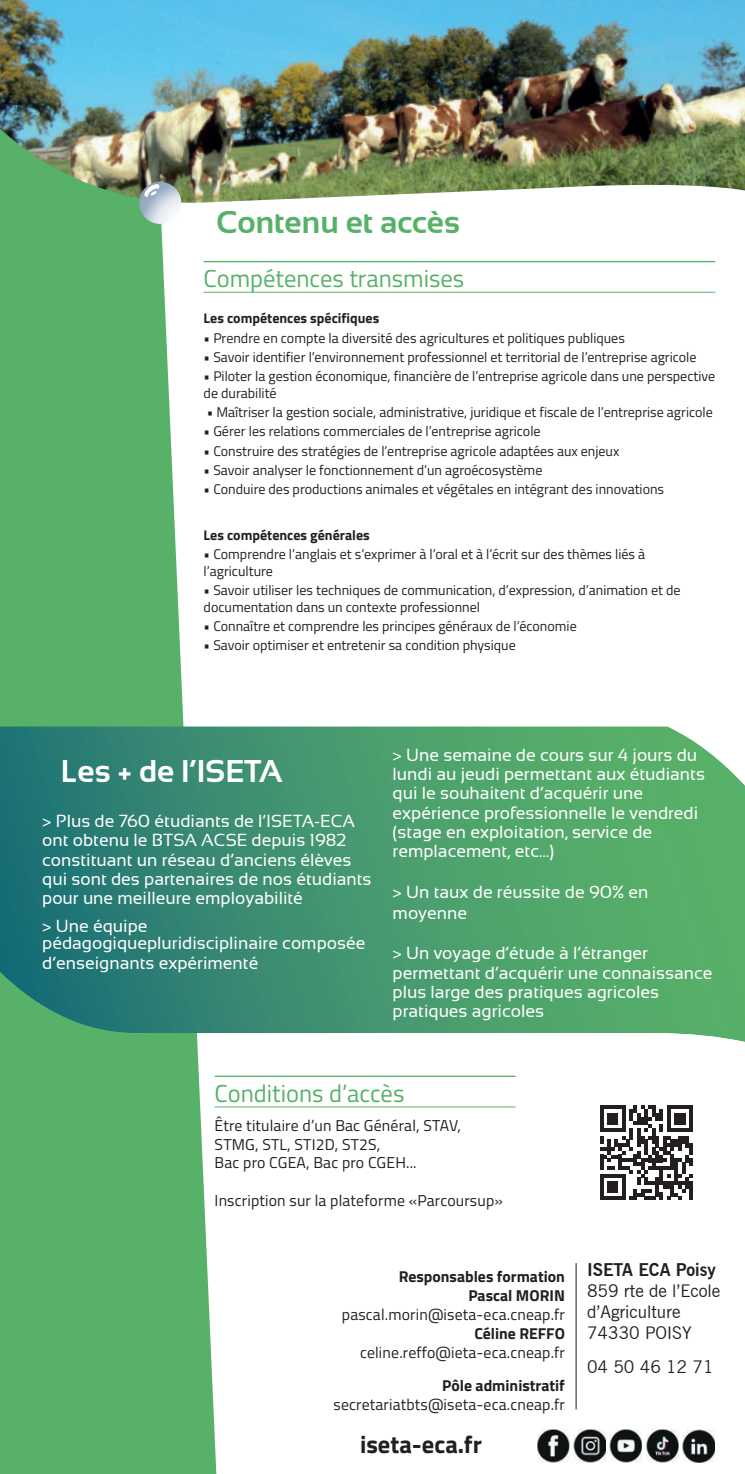
<style>
.page{position:relative;width:745px;height:1474px;background:#fff}
.page>*{position:absolute;margin:0;border:0;box-sizing:border-box;transform-origin:0 0}
.t1{font:700 31.5px "Sansation";color:#58b168}
.t2{font:700 31.5px "Sansation";color:#fff}
.t3{font:24.5px "Titillium Web";color:#58b168}
.t4{font:700 24.5px "Titillium Web";color:#231f20}
.t5{font:17.5px/19.2px "Sansation";color:#fff}
.t6{font:17.5px/21px "News Gothic BT";color:#231f20}
.t7{font:700 17.5px "News Gothic BT";color:#231f20}
.t8{font:15.75px/18.9px "Titillium Web";letter-spacing:.01em;color:#231f20}
.t9{font:700 15.75px/18.9px "Titillium Web";color:#231f20;text-align:right}
.t10{font:14px/16.8px "Titillium Web";color:#231f20}
.t11{font:700 14px "Titillium Web";color:#231f20}
</style>
<div class="page">
<svg style="left:0;top:208px;width:216px;height:1265px;background:#6dbb7b"></svg>
<img style="left:0;top:0;width:744px;height:208px">
<svg style="left:0;top:726px;width:744px;height:315px;background:#479972"></svg>
<img style="left:139px;top:182px;width:42px;height:42px">
<img style="left:139px;top:182px;width:30px;height:30px">
<img style="left:142px;top:185px;width:39px;height:38px">
<svg style="left:143px;top:184px;width:17px;height:13px"></svg>
<svg style="left:600px;top:1105px;width:92px;height:95px"></svg>
<hr style="left:203px;top:261px;width:511px;height:1px;background:#58b168">
<hr style="left:203px;top:292px;width:511px;height:1px;background:#58b168">
<hr style="left:214px;top:1075px;width:301px;height:1px;background:#58b168">
<hr style="left:214px;top:1106px;width:301px;height:1px;background:#58b168">
<hr style="left:575px;top:1262px;width:1px;height:147px;background:#231f20">
<img style="left:537px;top:1429px;width:32px;height:33px">
<img style="left:573px;top:1429px;width:32px;height:33px">
<img style="left:609px;top:1429px;width:32px;height:33px">
<img style="left:646px;top:1429px;width:31px;height:33px">
<img style="left:682px;top:1429px;width:32px;height:33px">
<h1 class="t1" style="left:216px;top:211px;width:245px">Contenu et accès</h1>
<h2 class="t3" style="left:203px;top:264px;width:262px">Compétences transmises</h2>
<p class="t11" style="left:203px;top:313px;width:177px">Les compétences spécifiques</p>
<p class="t10" style="left:203px;top:329px;width:422px">• Prendre en compte la diversité des agricultures et politiques publiques</p>
<p class="t10" style="left:203px;top:348px;width:494px">• Savoir identifier l’environnement professionnel et territorial de l’entreprise agricole</p>
<p class="t10" style="left:203px;top:368px;width:512px">• Piloter la gestion économique, financière de l’entreprise agricole dans une perspective de durabilité</p>
<p class="t10" style="left:206px;top:404px;width:507px">• Maîtriser la gestion sociale, administrative, juridique et fiscale de l’entreprise agricole</p>
<p class="t10" style="left:203px;top:423px;width:338px">• Gérer les relations commerciales de l’entreprise agricole</p>
<p class="t10" style="left:203px;top:442px;width:417px">• Construire des stratégies de l’entreprise agricole adaptées aux enjeux</p>
<p class="t10" style="left:203px;top:461px;width:340px">• Savoir analyser le fonctionnement d’un agroécosystème</p>
<p class="t10" style="left:203px;top:481px;width:461px">• Conduire des productions animales et végétales en intégrant des innovations</p>
<p class="t11" style="left:203px;top:529px;width:167px">Les compétences générales</p>
<p class="t10" style="left:203px;top:545px;width:443px">• Comprendre l’anglais et s’exprimer à l’oral et à l’écrit sur des thèmes liés à l’agriculture</p>
<p class="t10" style="left:203px;top:581px;width:478px">• Savoir utiliser les techniques de communication, d’expression, d’animation et de documentation dans un contexte professionnel</p>
<p class="t10" style="left:203px;top:618px;width:374px">• Connaître et comprendre les principes généraux de l’économie</p>
<p class="t10" style="left:203px;top:637px;width:313px">• Savoir optimiser et entretenir sa condition physique</p>
<h1 class="t2" style="left:61px;top:760px;width:223px">Les + de l’ISETA</h1>
<p class="t5" style="left:42px;top:812px;width:331px">&gt; Plus de 760 étudiants de l’ISETA-ECA ont obtenu le BTSA ACSE depuis 1982 constituant un réseau d’anciens élèves qui sont des partenaires de nos étudiants pour une meilleure employabilité</p>
<p class="t5" style="left:42px;top:918px;width:324px;line-height:17.5px">&gt; Une équipe pédagogiquepluridisciplinaire composée</p>
<p class="t5" style="left:42px;top:955px;width:217px">d’enseignants expérimenté</p>
<p class="t5" style="left:392px;top:746px;width:314px">&gt; Une semaine de cours sur 4 jours du lundi au jeudi permettant aux étudiants qui le souhaitent d’acquérir une expérience professionnelle le vendredi (stage en exploitation, service de remplacement, etc…)</p>
<p class="t5" style="left:392px;top:883px;width:257px;line-height:20.5px">&gt; Un taux de réussite de 90% en moyenne</p>
<p class="t5" style="left:392px;top:945px;width:321px">&gt; Un voyage d’étude à l’étranger permettant d’acquérir une connaissance plus large des pratiques agricoles pratiques agricoles</p>
<h2 class="t3" style="left:214px;top:1079px;width:191px">Conditions d’accès</h2>
<p class="t8" style="left:214px;top:1115px;width:248px">Être titulaire d’un Bac Général, STAV,<br>STMG, STL, STI2D, ST2S,<br>Bac pro CGEA, Bac pro CGEH...</p>
<p class="t8" style="left:214px;top:1191px;width:289px">Inscription sur la plateforme «Parcoursup»</p>
<p class="t9" style="left:398px;top:1268px;width:167px">Responsables formation<br>Pascal MORIN</p>
<p class="t8" style="left:342px;top:1304px;width:224px">pascal.morin@iseta-eca.cneap.fr</p>
<p class="t9" style="left:474px;top:1325px;width:92px">Céline REFFO</p>
<p class="t8" style="left:360px;top:1342px;width:206px">celine.reffo@ieta-eca.cneap.fr</p>
<p class="t9" style="left:442px;top:1377px;width:124px">Pôle administratif</p>
<p class="t8" style="left:333px;top:1394px;width:233px">secretariatbts@iseta-eca.cneap.fr</p>
<h2 class="t4" style="left:360px;top:1434px;width:123px">iseta-eca.fr</h2>
<p class="t7" style="left:586px;top:1263px;width:130px">ISETA ECA Poisy</p>
<p class="t6" style="left:586px;top:1282px;width:135px">859 rte de l’Ecole d’Agriculture<br>74330 POISY</p>
<p class="t6" style="left:586px;top:1357px;width:128px">04 50 46 12 71</p>
</div>
